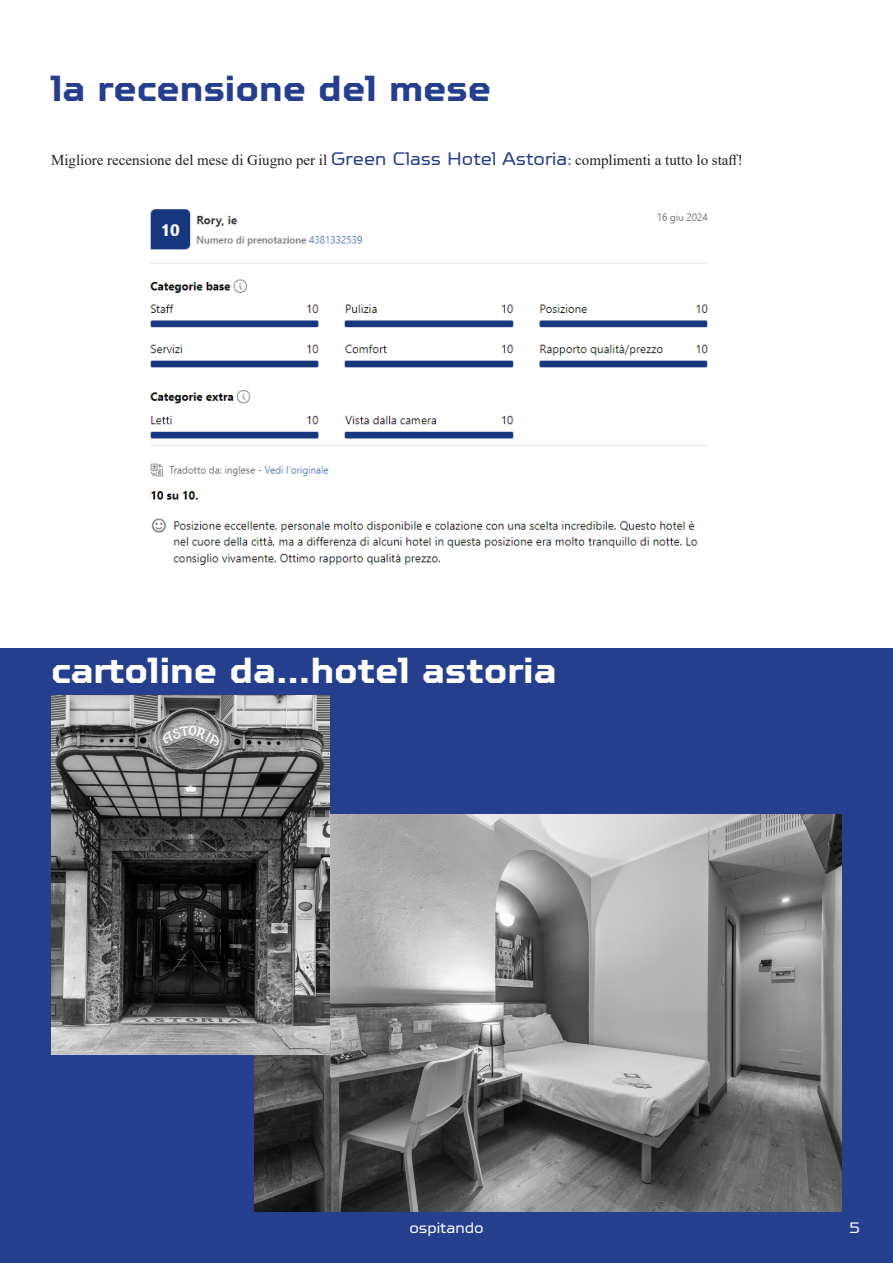
<style>
.page{position:relative;width:893px;height:1263px;background:#fff}
.page>*{position:absolute;margin:0;border:0;box-sizing:border-box;transform-origin:0 0}
.t1{font:700 36px "TT Octosquares Trl";color:#fff}
.t2{font:700 36px "TT Octosquares Trl";color:#253f8e}
.t3{font:15px "Times New Roman";color:#231f20}
.t4{font:15px "TT Octosquares Trl";color:#fff}
.s1{font-family:"TT Octosquares Trl";font-size:18px;color:#253f8e}
</style>
<div class="page">
<div style="left:0;top:649px;width:893px;height:614px;background:#253f8e"></div>
<img style="left:254px;top:815px;width:587px;height:397px">
<img style="left:51px;top:695px;width:279px;height:359px">
<img style="left:150px;top:209px;width:558px;height:356px">
<p class="t2" style="left:51px;top:67px;width:442px">la recensione del mese</p>
<p class="t3" style="left:51px;top:149px;width:693px">Migliore recensione del mese di Giugno per il <span class="s1">Green Class Hotel Astoria</span>: complimenti a tutto lo staff!</p>
<p class="t1" style="left:51px;top:648px;width:507px">cartoline da...hotel astoria</p>
<p class="t4" style="left:409px;top:1219px;width:76px">ospitando</p>
<p class="t4" style="left:849px;top:1219px;width:12px">5</p>
</div>
